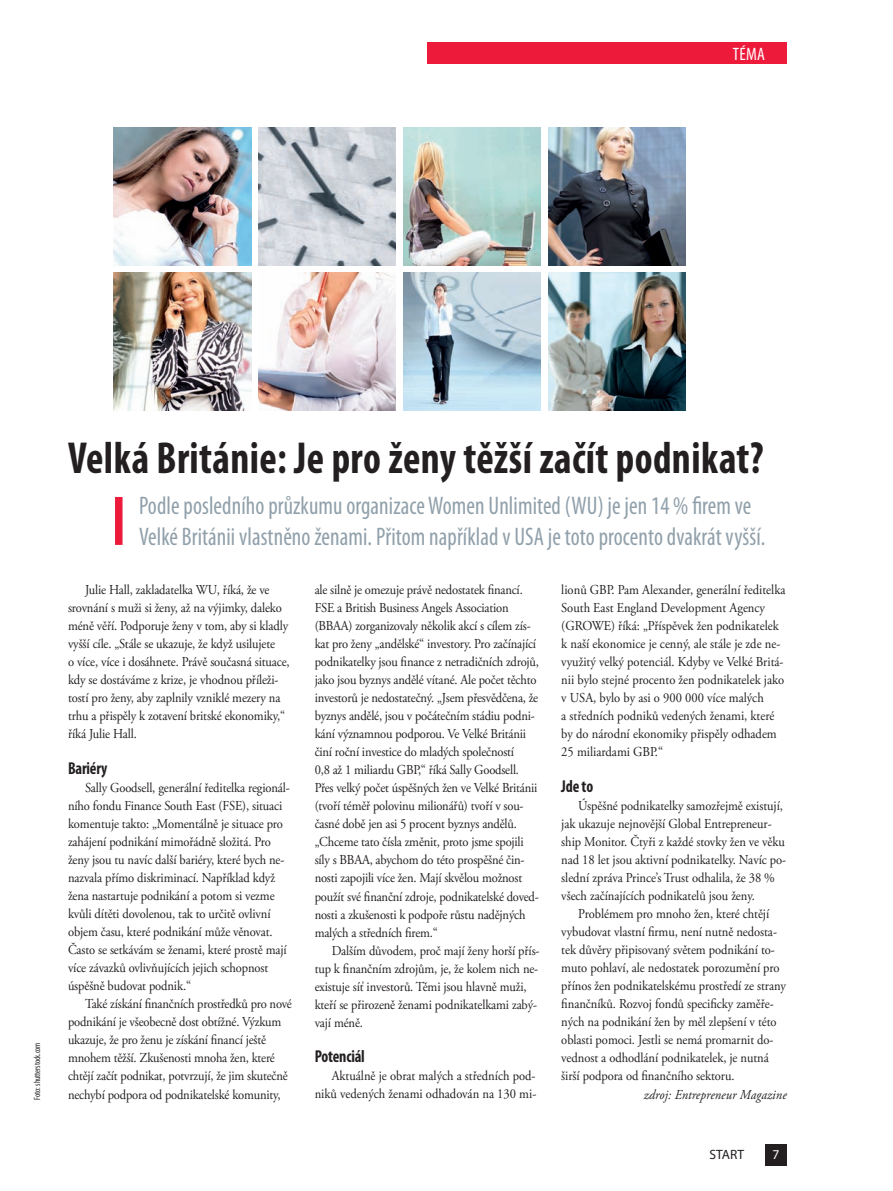
<style>
.page{position:relative;width:893px;height:1191px;background:#fff}
.page>*{position:absolute;margin:0;border:0;box-sizing:border-box;transform-origin:0 0}
.t1{font:700 condensed 45px "Myriad Pro";letter-spacing:.01em;color:#231f20;scale:.92 1}
.t2{font:condensed 25.5px/30.6px "Myriad Pro";letter-spacing:.005em;color:#90a0aa;scale:.92 1}
.t3{font:condensed 18px "Myriad Pro";color:#fff}
.t4{font:700 condensed 17.25px "Myriad Pro";letter-spacing:-.01em;color:#231f20;scale:.92 1}
.t5{font:13.65px/18px "Adobe Garamond Pro";letter-spacing:-.01em;color:#231f20;scale:.92 1}
.t6{font:italic 13.65px "Adobe Garamond Pro";letter-spacing:.01em;color:#231f20;scale:.92 1}
.t7{font:13.5px "Myriad Pro";color:#231f20}
.t8{font:13.5px "Myriad Pro";color:#fff}
.t9{font:condensed 9px "Myriad Pro";letter-spacing:-.005em;color:#231f20;scale:.92 1}
</style>
<div class="page">
<div style="left:765px;top:1144px;width:22px;height:21px;background:#231f20"></div>
<div style="left:427px;top:42px;width:360px;height:22px;background:#ed1a3a"></div>
<img style="left:113px;top:128px;width:138px;height:137px">
<img style="left:258px;top:128px;width:138px;height:137px">
<img style="left:403px;top:128px;width:138px;height:137px">
<img style="left:548px;top:128px;width:138px;height:137px">
<img style="left:113px;top:272px;width:138px;height:138px">
<img style="left:258px;top:272px;width:138px;height:138px">
<img style="left:403px;top:272px;width:138px;height:138px">
<img style="left:548px;top:272px;width:138px;height:138px">
<div style="left:115px;top:497px;width:8px;height:48px;background:#ed1a3a"></div>
<h3 class="t3" style="left:733px;top:47px;width:34px">TÉMA</h3>
<p class="t9" style="left:34px;top:1099px;width:63px;rotate:-90deg">Foto: shutterstock.com</p>
<h1 class="t1" style="left:68px;top:442px;width:757px">Velká Británie: Je pro ženy těžší začít podnikat?</h1>
<h2 class="t2" style="left:139px;top:492px;width:682px">Podle posledního průzkumu organizace Women Unlimited (WU) je jen 14 % firem ve<br>Velké Británii vlastněno ženami. Přitom například v USA je toto procento dvakrát vyšší.</h2>
<p class="t5" style="left:68px;top:582px;width:242px;text-indent:17px">Julie Hall, zakladatelka WU, říká, že ve srovnání s muži si ženy, až na výjimky, daleko méně věří. Podporuje ženy v tom, aby si kladly vyšší cíle. „Stále se ukazuje, že když usilujete<br>o více, více i dosáhnete. Právě současná situace, kdy se dostáváme z krize, je vhodnou příleži&shy;tostí pro ženy, aby zaplnily vzniklé mezery na trhu a přispěly k zotavení britské ekonomiky,“ říká Julie Hall.</p>
<p class="t4" style="left:68px;top:762px;width:44px">Bariéry</p>
<p class="t5" style="left:68px;top:780px;width:243px;text-indent:17px">Sally Goodsell, generální ředitelka regionál&shy;ního fondu Finance South East (FSE), situaci komentuje takto: „Momentálně je situace pro zahájení podnikání mimořádně složitá. Pro ženy jsou tu navíc další bariéry, které bych ne&shy;nazvala přímo diskriminací. Například když žena nastartuje podnikání a potom si vezme kvůli dítěti dovolenou, tak to určitě ovlivní objem času, které podnikání může věnovat.<br>Často se setkávám se ženami, které prostě mají více závazků ovlivňujících jejich schopnost úspěšně budovat podnik.“</p>
<p class="t5" style="left:68px;top:996px;width:245px;text-indent:17px">Také získání finančních prostředků pro nové podnikání je všeobecně dost obtížné. Výzkum ukazuje, že pro ženu je získání financí ještě mnohem těžší. Zkušenosti mnoha žen, které chtějí začít podnikat, potvrzují, že jim skutečně nechybí podpora od podnikatelské komunity,</p>
<p class="t5" style="left:315px;top:582px;width:245px">ale silně je omezuje právě nedostatek financí.<br>FSE a British Business Angels Association (BBAA) zorganizovaly několik akcí s cílem zís&shy;kat pro ženy „andělské“ investory. Pro začínající podnikatelky jsou finance z netradičních zdrojů, jako jsou byznys andělé vítané. Ale počet těchto investorů je nedostatečný. „Jsem přesvědčena, že byznys andělé, jsou v počátečním stádiu podni&shy;kání významnou podporou. Ve Velké Británii činí roční investice do mladých společností<br>0,8 až 1 miliardu GBP,“ říká Sally Goodsell.<br>Přes velký počet úspěšných žen ve Velké Británii (tvoří téměř polovinu milionářů) tvoří v sou&shy;časné době jen asi 5 procent byznys andělů. „Chceme tato čísla změnit, proto jsme spojili síly s BBAA, abychom do této prospěšné čin&shy;nosti zapojili více žen. Mají skvělou možnost použít své finanční zdroje, podnikatelské doved&shy;nosti a zkušenosti k podpoře růstu nadějných malých a středních firem.“</p>
<p class="t5" style="left:315px;top:942px;width:246px;text-indent:17px">Dalším důvodem, proč mají ženy horší přís&shy;tup k finančním zdrojům, je, že kolem nich ne&shy;existuje síť investorů. Těmi jsou hlavně muži, kteří se přirozeně ženami podnikatelkami zabý&shy;vají méně.</p>
<p class="t4" style="left:315px;top:1050px;width:56px">Potenciál</p>
<p class="t5" style="left:315px;top:1068px;width:242px;text-align:right">Aktuálně je obrat malých a středních pod&shy;niků vedených ženami odhadován na 130 mi-</p>
<p class="t5" style="left:561px;top:582px;width:245px">lionů GBP. Pam Alexander, generální ředitelka South East England Development Agency (GROWE) říká: „Příspěvek žen podnikatelek k naší ekonomice je cenný, ale stále je zde ne&shy;využitý velký potenciál. Kdyby ve Velké Britá&shy;nii bylo stejné procento žen podnikatelek jako v USA, bylo by asi o 900 000 více malých<br>a středních podniků vedených ženami, které by do národní ekonomiky přispěly odhadem 25 miliardami GBP.“</p>
<p class="t4" style="left:561px;top:780px;width:36px">Jde to</p>
<p class="t5" style="left:561px;top:798px;width:246px;text-indent:17px">Úspěšné podnikatelky samozřejmě existují, jak ukazuje nejnovější Global Entrepreneur&shy;ship Monitor. Čtyři z každé stovky žen ve věku nad 18 let jsou aktivní podnikatelky. Navíc po&shy;slední zpráva Prince’s Trust odhalila, že 38 % všech začínajících podnikatelů jsou ženy.</p>
<p class="t5" style="left:561px;top:906px;width:246px;text-indent:17px">Problémem pro mnoho žen, které chtějí vybudovat vlastní firmu, není nutně nedosta&shy;tek důvěry připisovaný světem podnikání to&shy;muto pohlaví, ale nedostatek porozumění pro přínos žen podnikatelskému prostředí ze strany finančníků. Rozvoj fondů specificky zaměře&shy;ných na podnikání žen by měl zlepšení v této oblasti pomoci. Jestli se nemá promarnit do&shy;vednost a odhodlání podnikatelek, je nutná širší podpora od finančního sektoru.</p>
<p class="t6" style="left:644px;top:1088px;width:157px">zdroj: Entrepreneur Magazine</p>
<p class="t7" style="left:709px;top:1146px;width:36px">START</p>
<p class="t8" style="left:772px;top:1146px;width:8px">7</p>
</div>
